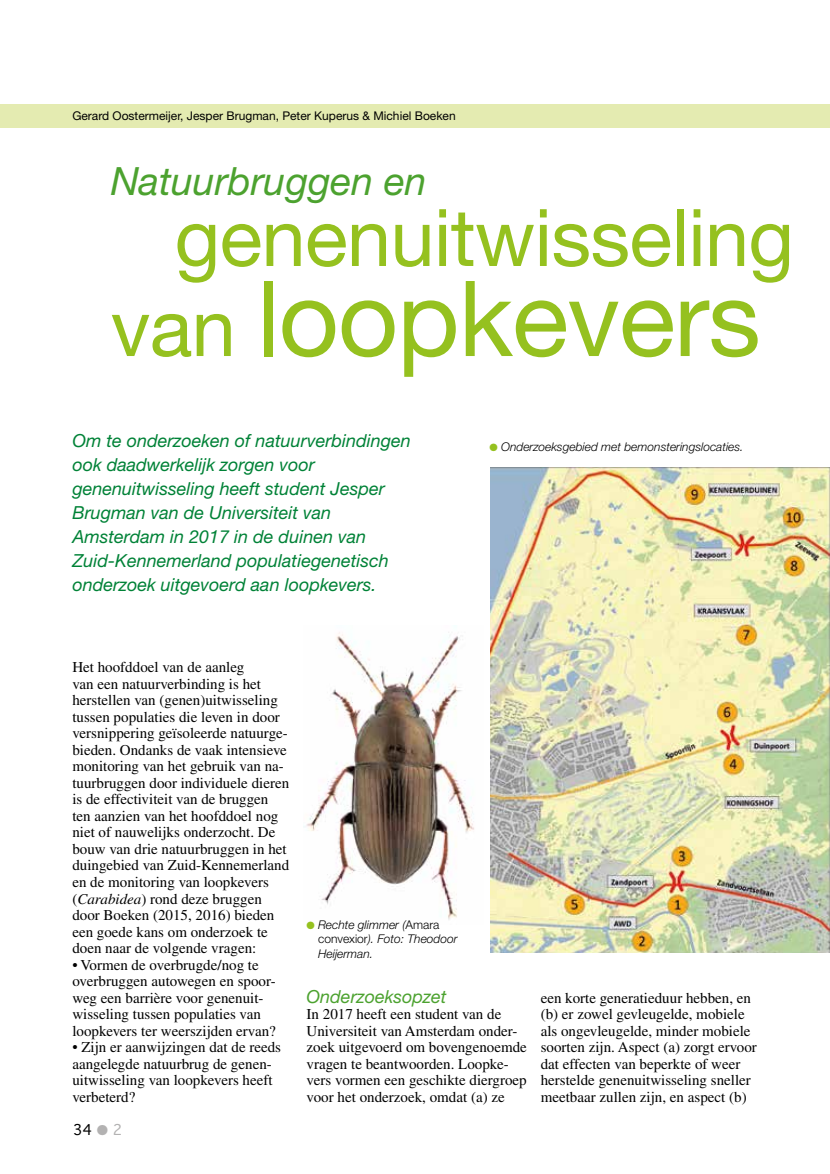
<style>
.page{position:relative;width:830px;height:1174px;background:#fff}
.page>*{position:absolute;margin:0;border:0;box-sizing:border-box;transform-origin:0 0}
.t1{font:105px "Helvetica Neue LT Std";letter-spacing:-.01em;color:#95c11f}
.t2{font:79.5px "Helvetica Neue LT Std";letter-spacing:-.01em;color:#95c11f}
.t3{font:italic 39px "Helvetica Neue LT Std";color:#4ca22f}
.t4{font:italic 18px/24px "Helvetica Neue LT Std";color:#008237}
.t5{font:italic 18px "Helvetica Neue LT Std";color:#4ca22f}
.t6{font:15px/16.5px "Times LT Std";color:#000}
.t7{font:14.25px "Geneva";color:#000}
.t8{font:italic 300 12px/14.4px "Helvetica Neue LT Std";color:#000}
.t9{font:12px "Helvetica Neue LT Std";color:#000}
.s1{font-size:79.5px}
.s2{color:#95c11f}
.s3{font-style:italic}
.s4{color:#b3b2b2}
.s5{font-style:normal}
</style>
<div class="page">
<img style="left:303px;top:632px;width:171px;height:288px">
<div style="left:0;top:104px;width:829px;height:24px;background:#e4ebb1"></div>
<img style="left:490px;top:468px;width:339px;height:484px">
<p class="t9" style="left:72px;top:109px;width:384px">Gerard Oostermeijer, Jesper Brugman, Peter Kuperus &amp; Michiel Boeken</p>
<h3 class="t3" style="left:111px;top:157px;width:317px">Natuurbruggen en</h3>
<h2 class="t2" style="left:174px;top:190px;width:620px">genenuitwisseling</h2>
<h1 class="t1" style="left:111px;top:256px;width:651px"><span class="s1">van</span> loopkevers</h1>
<p class="t4" style="left:72px;top:428px;width:340px">Om te onderzoeken of natuurverbindingen ook daadwerkelijk zorgen voor genenuitwisseling heeft student Jesper Brugman van de Universiteit van Amsterdam in 2017 in de duinen van Zuid-Kennemerland populatiegenetisch onderzoek uitgevoerd aan loopkevers.</p>
<p class="t8" style="left:489px;top:439px;width:255px"><span class="s2">●</span> Onderzoeksgebied met bemonsteringslocaties.</p>
<p class="t6" style="left:72px;top:659px;width:218px">Het hoofddoel van de aanleg<br>van een natuurverbinding is het herstellen van (genen)uitwisseling tussen populaties die leven in door versnippering geïsoleerde natuurge&shy;bieden. Ondanks de vaak intensieve monitoring van het gebruik van na&shy;tuurbruggen door individuele dieren is de effectiviteit van de bruggen ten aanzien van het hoofddoel nog niet of nauwelijks onderzocht. De bouw van drie natuurbruggen in het duingebied van Zuid-Kennemerland en de monitoring van loopkevers (<span class="s3">Carabidea</span>) rond deze bruggen door Boeken (2015, 2016) bieden een goede kans om onderzoek te doen naar de volgende vragen:</p>
<p class="t6" style="left:72px;top:956px;width:205px">• Vormen de overbrugde/nog te overbruggen autowegen en spoor&shy;weg een barrière voor genenuit&shy;wisseling tussen populaties van loopkevers ter weerszijden ervan?</p>
<p class="t6" style="left:72px;top:1038px;width:210px">• Zijn er aanwijzingen dat de reeds aangelegde natuurbrug de genen&shy;uitwisseling van loopkevers heeft verbeterd?</p>
<p class="t7" style="left:73px;top:1121px;width:51px">34<span class="s4">●2</span></p>
<p class="t8" style="left:318px;top:917px;width:141px;text-indent:-12px"><span class="s2">●</span> Rechte glimmer (<span class="s5">Amara convexior</span>). Foto: Theodoor<br>Heijerman.</p>
<p class="t5" style="left:306px;top:985px;width:141px">Onderzoeksopzet</p>
<p class="t6" style="left:306px;top:1005px;width:222px">In 2017 heeft een student van de Universiteit van Amsterdam onder&shy;zoek uitgevoerd om bovengenoemde vragen te beantwoorden. Loopke&shy;vers vormen een geschikte diergroep voor het onderzoek, omdat (a) ze</p>
<p class="t6" style="left:540px;top:989px;width:218px">een korte generatieduur hebben, en (b) er zowel gevleugelde, mobiele als ongevleugelde, minder mobiele soorten zijn. Aspect (a) zorgt ervoor dat effecten van beperkte of weer herstelde genenuitwisseling sneller meetbaar zullen zijn, en aspect (b)</p>
</div>
